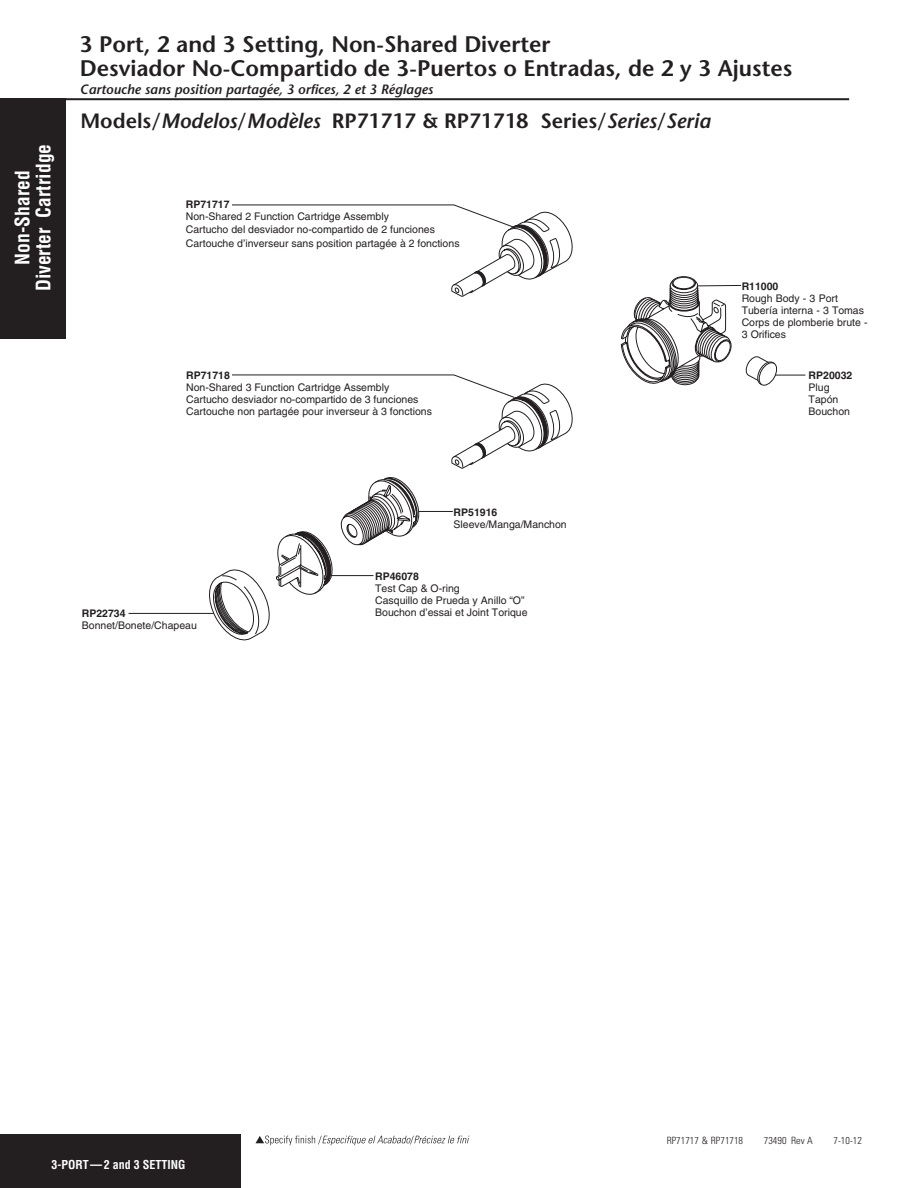
<style>
.page{position:relative;width:918px;height:1188px;background:#fff}
.page>*{position:absolute;margin:0;border:0;box-sizing:border-box;transform-origin:0 0}
.t1{font:600 22.5px/24px "Stone Sans";color:#231f20}
.t2{font:600 20.7px "Stone Sans";color:#231f20}
.t3{font:700 condensed 19.5px/21px "Helvetica";color:#fff;text-align:center}
.t4{font:italic 600 13.5px "Stone Sans";color:#231f20}
.t5{font:700 condensed 12px "Helvetica";color:#fff}
.t6{font:10.5px/12px "Helvetica";color:#231f20}
.t7{font:700 10.5px "Helvetica";color:#231f20}
.t8{font:300 condensed 10.05px "Univers";letter-spacing:.005em;color:#231f20}
.s1{font-style:italic}
</style>
<div class="page">
<hr style="left:18px;top:99px;width:831px;height:1px;background:#231f20">
<div style="left:0;top:99px;width:66px;height:240px;background:#231f20"></div>
<svg style="left:255px;top:1136px;width:214px;height:9px"></svg>
<div style="left:0;top:1135px;width:241px;height:53px;background:#231f20"></div>
<svg style="left:621px;top:98px;width:111px;height:179px"></svg>
<svg style="left:621px;top:277px;width:157px;height:109px"></svg>
<hr style="left:775px;top:375px;width:30px;height:1px;background:#231f20">
<svg style="left:206px;top:204px;width:367px;height:437px"></svg>
<hr style="left:331px;top:575px;width:42px;height:1px;background:#231f20">
<hr style="left:129px;top:613px;width:85px;height:1px;background:#231f20">
<h3 class="t3" style="left:12px;top:291px;width:149px;rotate:-90deg">Non-Shared<br>Diverter Cartridge</h3>
<h1 class="t1" style="left:80px;top:32px;width:714px">3 Port, 2 and 3 Setting, Non-Shared Diverter<br>Desviador No-Compartido de 3-Puertos o Entradas, de 2 y 3 Ajustes</h1>
<p class="t4" style="left:80px;top:80px;width:355px">Cartouche sans position partagée, 3 orfices, 2 et 3 Réglages</p>
<h2 class="t2" style="left:80px;top:109px;width:632px">Models/<span class="s1">Modelos</span>/<span class="s1">Modèles</span> RP71717 &amp; RP71718 Series/<span class="s1">Series</span>/<span class="s1">Seria</span></h2>
<p class="t7" style="left:186px;top:198px;width:45px">RP71717</p>
<p class="t6" style="left:186px;top:209px;width:275px;line-height:13.5px">Non-Shared 2 Function Cartridge Assembly<br>Cartucho del desviador no-compartido de 2 funciones<br>Cartouche d’inverseur sans position partagée à 2 fonctions</p>
<p class="t7" style="left:186px;top:369px;width:45px">RP71718</p>
<p class="t6" style="left:186px;top:381px;width:247px">Non-Shared 3 Function Cartridge Assembly<br>Cartucho desviador no-compartido de 3 funciones<br>Cartouche non partagée pour inverseur à 3 fonctions</p>
<p class="t7" style="left:742px;top:280px;width:38px">R11000</p>
<p class="t6" style="left:742px;top:292px;width:128px">Rough Body - 3 Port<br>Tubería interna - 3 Tomas<br>Corps de plomberie brute -<br>3 Orifices</p>
<p class="t7" style="left:809px;top:369px;width:45px">RP20032</p>
<p class="t6" style="left:809px;top:381px;width:43px">Plug<br>Tapón<br>Bouchon</p>
<p class="t7" style="left:82px;top:607px;width:45px">RP22734</p>
<p class="t6" style="left:82px;top:620px;width:116px">Bonnet/Bonete/Chapeau</p>
<p class="t7" style="left:454px;top:506px;width:45px">RP51916</p>
<p class="t6" style="left:454px;top:518px;width:115px">Sleeve/Manga/Manchon</p>
<p class="t7" style="left:375px;top:570px;width:45px">RP46078</p>
<p class="t6" style="left:375px;top:583px;width:154px">Test Cap &amp; O-ring<br>Casquillo de Prueda y Anillo “O”<br>Bouchon d’essai et Joint Torique</p>
<p class="t8" style="left:667px;top:1135px;width:78px">RP71717 &amp; RP71718</p>
<p class="t8" style="left:764px;top:1135px;width:50px">73490 Rev A</p>
<p class="t8" style="left:834px;top:1135px;width:30px">7-10-12</p>
<p class="t5" style="left:51px;top:1158px;width:136px">3-PORT —2 and 3 SETTING</p>
</div>
